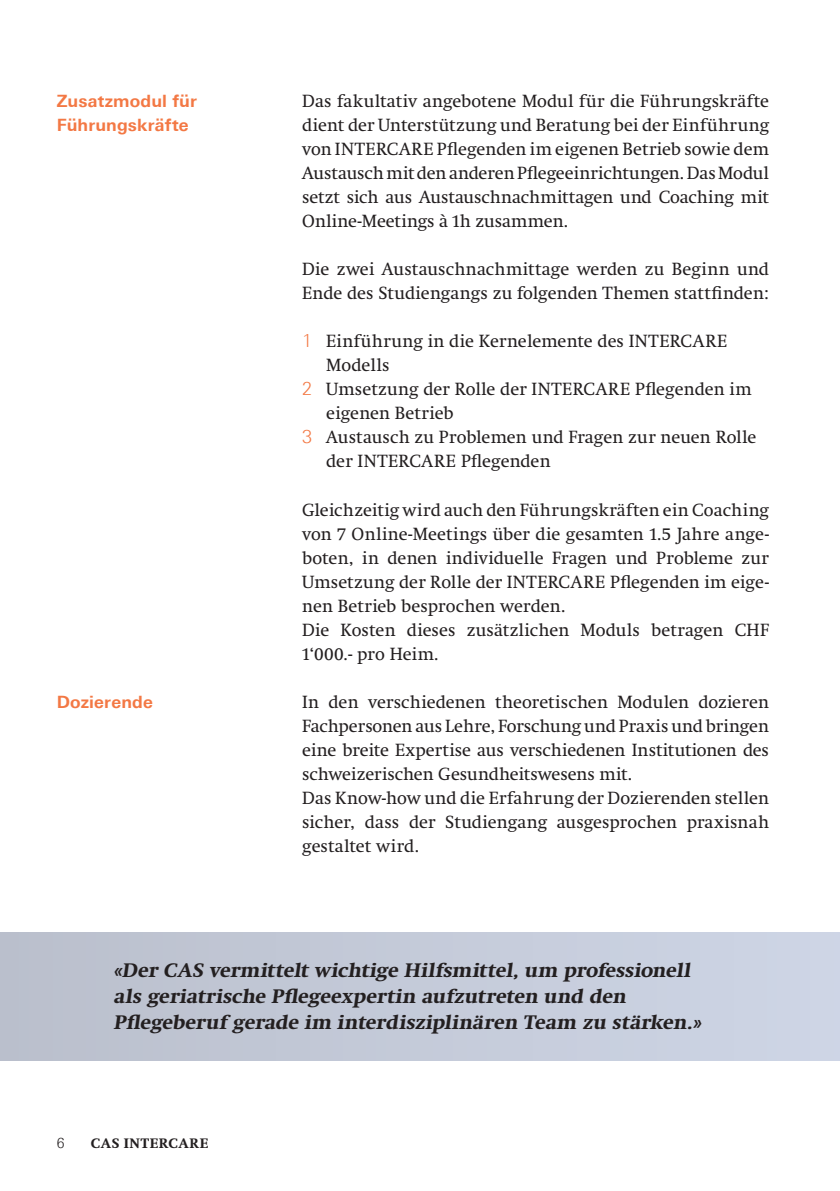
<style>
.page{position:relative;width:840px;height:1191px;background:#fff}
.page>*{position:absolute;margin:0;border:0;box-sizing:border-box;transform-origin:0 0}
.Zitate{font:700 20px/26px "Swift Neue LT Pro";color:#231f20}
.Fliesstext_A5_Bro{font:18px/24px "Swift Neue LT Pro";letter-spacing:.01em;color:#231f20}
.Zwischentitel_A5_Bro{font:700 17px/24px "Linotype Univers 630";letter-spacing:.01em;color:#f37844}
.t1{font:700 14px "Swift Neue LT Pro";letter-spacing:.045em;color:#231f20}
.t2{font:300 14px "Linotype Univers 330";color:#231f20}
.s1{font-family:"Linotype Univers 330";font-weight:300;color:#f37844}
</style>
<div class="page">
<div style="left:0;top:933px;width:839px;height:127px;background:#c4cbd9"></div>
<p class="Zwischentitel_A5_Bro" style="left:57px;top:89px;width:141px">Zusatzmodul für<br>Führungskräfte</p>
<p class="Zwischentitel_A5_Bro" style="left:57px;top:689px;width:98px">Dozierende</p>
<p class="Fliesstext_A5_Bro" style="left:302px;top:89px;width:468px;text-align:justify">Das fakultativ angebotene Modul für die Führungskräfte dient der Unterstützung und Beratung bei der Einführung von INTERCARE Pflegenden im eigenen Betrieb sowie dem Austausch mit den anderen Pflegeeinrichtungen. Das Modul setzt sich aus Austauschnachmittagen und Coaching mit Online-Meetings à 1h zusammen.</p>
<p class="Fliesstext_A5_Bro" style="left:302px;top:257px;width:468px">Die zwei Austauschnachmittage werden zu Beginn und<br>Ende des Studiengangs zu folgenden Themen stattfinden:</p>
<p class="Fliesstext_A5_Bro" style="left:326px;top:329px;width:402px;text-indent:-24px"><span class="s1">1</span> Einführung in die Kernelemente des INTERCARE<br>Modells</p>
<p class="Fliesstext_A5_Bro" style="left:326px;top:377px;width:427px;text-indent:-24px"><span class="s1">2</span> Umsetzung der Rolle der INTERCARE Pflegenden im eigenen Betrieb</p>
<p class="Fliesstext_A5_Bro" style="left:326px;top:425px;width:431px;text-indent:-24px"><span class="s1">3</span> Austausch zu Problemen und Fragen zur neuen Rolle der INTERCARE Pflegenden</p>
<p class="Fliesstext_A5_Bro" style="left:302px;top:497px;width:468px;text-align:justify">Gleichzeitig wird auch den Führungskräften ein Coaching von 7 Online-Meetings über die gesamten 1.5 Jahre ange&shy;boten, in denen individuelle Fragen und Probleme zur Umsetzung der Rolle der INTERCARE Pflegenden im eige&shy;nen Betrieb besprochen werden.</p>
<p class="Fliesstext_A5_Bro" style="left:302px;top:617px;width:468px">Die Kosten dieses zusätzlichen Moduls betragen CHF<br>1‘000.- pro Heim.</p>
<p class="Fliesstext_A5_Bro" style="left:302px;top:689px;width:468px;text-align:justify">In den verschiedenen theoretischen Modulen dozieren Fachpersonen aus Lehre, Forschung und Praxis und bringen eine breite Expertise aus verschiedenen Institutionen des schweizerischen Gesundheitswesens mit.</p>
<p class="Fliesstext_A5_Bro" style="left:302px;top:785px;width:468px;text-align:justify">Das Know-how und die Erfahrung der Dozierenden stellen sicher, dass der Studiengang ausgesprochen praxisnah gestaltet wird.</p>
<p class="Zitate" style="left:113px;top:957px;width:592px">«Der CAS vermittelt wichtige Hilfsmittel, um professionell als geriatrische Pflegeexpertin aufzutreten und den<br>Pflegeberuf gerade im interdisziplinären Team zu stärken.»</p>
<p class="t2" style="left:57px;top:1135px;width:9px">6</p>
<p class="t1" style="left:91px;top:1135px;width:119px">CAS INTERCARE</p>
</div>
